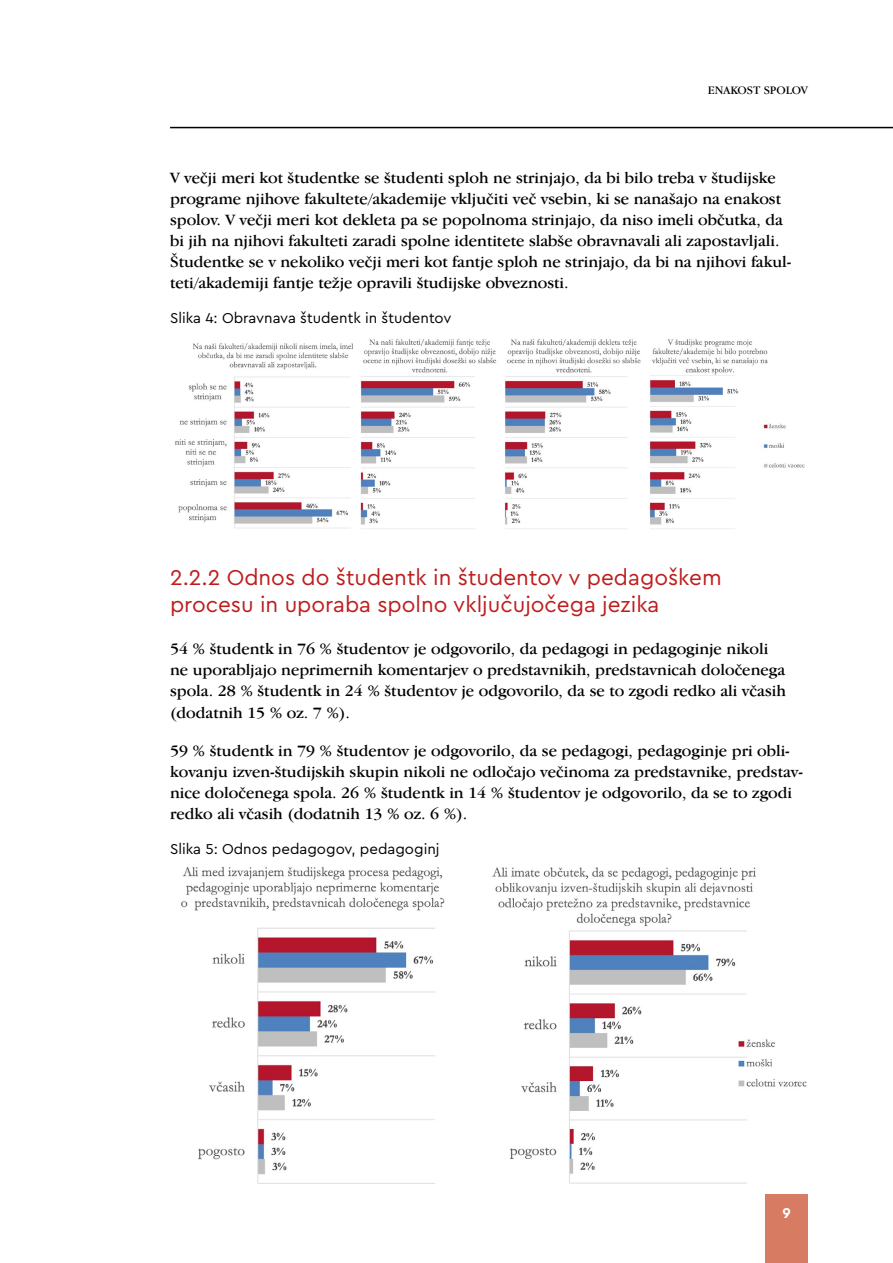
<style>
.page{position:relative;width:893px;height:1263px;background:#fff}
.page>*{position:absolute;margin:0;border:0;box-sizing:border-box;transform-origin:0 0}
.t1{font:22.5px/27px "Cera Pro";color:#bd1d1d}
.t2{font:16.5px/21px "Garmd ITC Bk BT";color:#000}
.t3{font:15px "Cera Pro";color:#000}
.t4{font:700 15px "Cera Pro";color:#fff}
.t5{font:12px "Garmd ITC Bk BT";color:#000}
</style>
<div class="page">
<hr style="left:170px;top:127px;width:723px;height:1px;background:#000">
<div style="left:765px;top:1191px;width:43px;height:72px;background:#d77c63"></div>
<img style="left:175px;top:343px;width:178px;height:186px">
<img style="left:360px;top:339px;width:145px;height:190px">
<img style="left:505px;top:339px;width:136px;height:190px">
<img style="left:649px;top:339px;width:156px;height:190px">
<img style="left:181px;top:866px;width:264px;height:318px">
<img style="left:492px;top:867px;width:316px;height:326px">
<p class="t5" style="left:708px;top:83px;width:102px">ENAKOST SPOLOV</p>
<p class="t2" style="left:170px;top:167px;width:623px">V večji meri kot študentke se študenti sploh ne strinjajo, da bi bilo treba v študijske programe njihove fakultete/akademije vključiti več vsebin, ki se nanašajo na enakost spolov. V večji meri kot dekleta pa se popolnoma strinjajo, da niso imeli občutka, da bi jih na njihovi fakulteti zaradi spolne identitete slabše obravnavali ali zapostavljali.<br>Študentke se v nekoliko večji meri kot fantje sploh ne strinjajo, da bi na njihovi fakul&shy;teti/akademiji fantje težje opravili študijske obveznosti.</p>
<p class="t3" style="left:170px;top:308px;width:283px">Slika 4: Obravnava študentk in študentov</p>
<h1 class="t1" style="left:170px;top:563px;width:553px">2.2.2 Odnos do študentk in študentov v pedagoškem procesu in uporaba spolno vključujočega jezika</h1>
<p class="t2" style="left:170px;top:638px;width:617px">54 % študentk in 76 % študentov je odgovorilo, da pedagogi in pedagoginje nikoli ne uporabljajo neprimernih komentarjev o predstavnikih, predstavnicah določenega spola. 28 % študentk in 24 % študentov je odgovorilo, da se to zgodi redko ali včasih (dodatnih 15 % oz. 7 %).</p>
<p class="t2" style="left:170px;top:739px;width:634px">59 % študentk in 79 % študentov je odgovorilo, da se pedagogi, pedagoginje pri obli&shy;kovanju izven-študijskih skupin nikoli ne odločajo večinoma za predstavnike, predstav&shy;nice določenega spola. 26 % študentk in 14 % študentov je odgovorilo, da se to zgodi redko ali včasih (dodatnih 13 % oz. 6 %).</p>
<p class="t3" style="left:170px;top:838px;width:271px">Slika 5: Odnos pedagogov, pedagoginj</p>
<p class="t4" style="left:782px;top:1203px;width:10px">9</p>
</div>
